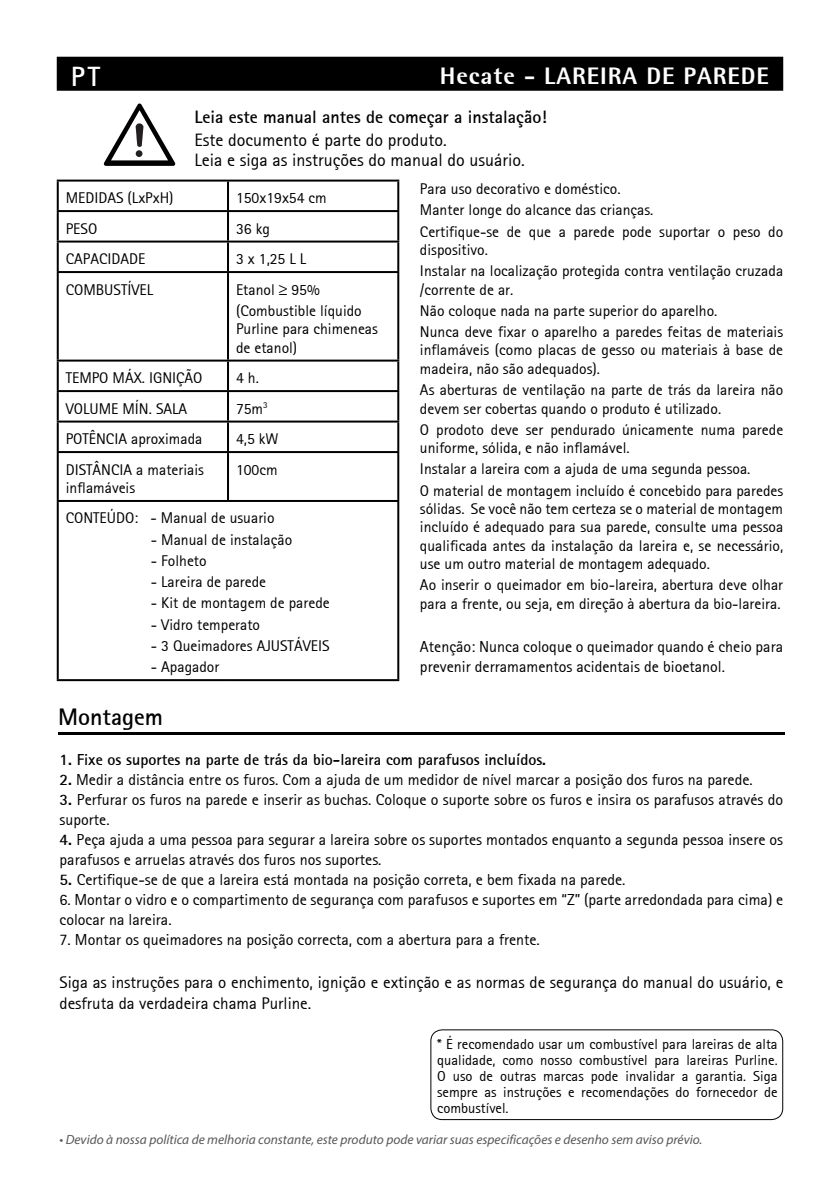
<style>
.page{position:relative;width:840px;height:1191px;background:#fff}
.page>*{position:absolute;margin:0;border:0;box-sizing:border-box;transform-origin:0 0}
.t1{font:700 28px "AT Rotis Sans Serif";color:#fff}
.t2{font:800 24px "AT Rotis Semi Sans";letter-spacing:.04em;color:#fff}
.t3{font:700 24px "AT Rotis Sans Serif";color:#000}
.t4{font:18px/20px "AT Rotis Sans Serif";color:#000}
.t5{font:700 18px "AT Rotis Sans Serif";color:#000}
.t6{font:17px/21px "AT Rotis Sans Serif";color:#000}
.t7{font:16px/20px "AT Rotis Sans Serif";color:#000}
.t8{font:700 16px "AT Rotis Sans Serif";color:#000}
.t9{font:15.6px/18.4px "AT Rotis Sans Serif";color:#000}
.t10{font:14.6px/16px "AT Rotis Sans Serif";color:#000;text-align:justify}
.t11{font:italic 13.4px "Myriad Pro";color:#58585a}
.s1{font-weight:700}
</style>
<div class="page">
<hr style="left:57px;top:180px;width:171px;height:2px;background:#000">
<hr style="left:57px;top:182px;width:2px;height:28px;background:#000">
<hr style="left:228px;top:180px;width:171px;height:2px;background:#000">
<hr style="left:227px;top:182px;width:2px;height:28px;background:#000">
<hr style="left:397px;top:182px;width:2px;height:28px;background:#000">
<hr style="left:57px;top:210px;width:171px;height:2px;background:#000">
<hr style="left:57px;top:212px;width:2px;height:28px;background:#000">
<hr style="left:228px;top:210px;width:171px;height:2px;background:#000">
<hr style="left:227px;top:212px;width:2px;height:28px;background:#000">
<hr style="left:397px;top:212px;width:2px;height:28px;background:#000">
<hr style="left:57px;top:240px;width:171px;height:2px;background:#000">
<hr style="left:57px;top:242px;width:2px;height:29px;background:#000">
<hr style="left:228px;top:240px;width:171px;height:2px;background:#000">
<hr style="left:227px;top:242px;width:2px;height:29px;background:#000">
<hr style="left:397px;top:242px;width:2px;height:29px;background:#000">
<hr style="left:57px;top:271px;width:171px;height:2px;background:#000">
<hr style="left:57px;top:273px;width:2px;height:86px;background:#000">
<hr style="left:228px;top:271px;width:171px;height:2px;background:#000">
<hr style="left:227px;top:273px;width:2px;height:86px;background:#000">
<hr style="left:397px;top:273px;width:2px;height:86px;background:#000">
<hr style="left:57px;top:359px;width:171px;height:2px;background:#000">
<hr style="left:57px;top:361px;width:2px;height:29px;background:#000">
<hr style="left:228px;top:359px;width:171px;height:2px;background:#000">
<hr style="left:227px;top:361px;width:2px;height:29px;background:#000">
<hr style="left:397px;top:361px;width:2px;height:29px;background:#000">
<hr style="left:57px;top:390px;width:171px;height:2px;background:#000">
<hr style="left:57px;top:392px;width:2px;height:28px;background:#000">
<hr style="left:228px;top:390px;width:171px;height:2px;background:#000">
<hr style="left:227px;top:392px;width:2px;height:28px;background:#000">
<hr style="left:397px;top:392px;width:2px;height:28px;background:#000">
<hr style="left:57px;top:420px;width:171px;height:2px;background:#000">
<hr style="left:57px;top:422px;width:2px;height:29px;background:#000">
<hr style="left:228px;top:420px;width:171px;height:2px;background:#000">
<hr style="left:227px;top:422px;width:2px;height:29px;background:#000">
<hr style="left:397px;top:422px;width:2px;height:29px;background:#000">
<hr style="left:57px;top:451px;width:171px;height:2px;background:#000">
<hr style="left:57px;top:453px;width:2px;height:47px;background:#000">
<hr style="left:228px;top:451px;width:171px;height:2px;background:#000">
<hr style="left:227px;top:453px;width:2px;height:47px;background:#000">
<hr style="left:397px;top:453px;width:2px;height:47px;background:#000">
<hr style="left:57px;top:500px;width:171px;height:2px;background:#000">
<hr style="left:57px;top:502px;width:2px;height:177px;background:#000">
<hr style="left:228px;top:500px;width:171px;height:2px;background:#000">
<hr style="left:397px;top:502px;width:2px;height:177px;background:#000">
<hr style="left:57px;top:679px;width:171px;height:2px;background:#000">
<hr style="left:228px;top:679px;width:171px;height:2px;background:#000">
<svg style="left:104px;top:103px;width:71px;height:63px"></svg>
<hr style="left:58px;top:732px;width:726px;height:3px;background:#000">
<div style="left:58px;top:58px;width:723px;height:32px;background:#000"></div>
<div style="left:57px;top:57px;width:725px;height:34px;border:2px solid #000"></div>
<div style="left:430px;top:1029px;width:352px;height:91px;border:1px solid #000;border-radius:11px"></div>
<h1 class="t1" style="left:71px;top:59px;width:31px">PT</h1>
<h2 class="t2" style="left:439px;top:61px;width:330px">Hecate - LAREIRA DE PAREDE</h2>
<p class="t5" style="left:194px;top:105px;width:353px">Leia este manual antes de começar a instalação!</p>
<p class="t4" style="left:194px;top:129px;width:332px">Este documento é parte do produto.<br>Leia e siga as instruções do manual do usuário.</p>
<p class="t9" style="left:66px;top:188px;width:109px">MEDIDAS (LxPxH)</p>
<p class="t9" style="left:236px;top:188px;width:92px">150x19x54 cm</p>
<p class="t9" style="left:66px;top:219px;width:33px">PESO</p>
<p class="t9" style="left:236px;top:219px;width:35px">36 kg</p>
<p class="t9" style="left:66px;top:249px;width:81px">CAPACIDADE</p>
<p class="t9" style="left:236px;top:249px;width:72px">3 x 1,25 L L</p>
<p class="t9" style="left:66px;top:280px;width:89px">COMBUSTÍVEL</p>
<p class="t9" style="left:236px;top:278px;width:127px;line-height:21.2px">Etanol ≥ 95% (Combustible líquido</p>
<p class="t9" style="left:236px;top:319px;width:143px">Purline para chimeneas de etanol)</p>
<p class="t9" style="left:66px;top:368px;width:138px">TEMPO MÁX. IGNIÇÃO</p>
<p class="t9" style="left:236px;top:368px;width:24px">4 h.</p>
<p class="t9" style="left:66px;top:399px;width:123px">VOLUME MÍN. SALA</p>
<p class="t9" style="left:236px;top:399px;width:33px">75m<sup>3</sup></p>
<p class="t9" style="left:66px;top:429px;width:138px">POTÊNCIA aproximada</p>
<p class="t9" style="left:236px;top:429px;width:44px">4,5 kW</p>
<p class="t9" style="left:66px;top:460px;width:140px">DISTÂNCIA a materiais inflamáveis</p>
<p class="t9" style="left:236px;top:460px;width:43px">100cm</p>
<p class="t9" style="left:66px;top:509px;width:210px">CONTEÚDO: - Manual de usuario</p>
<p class="t9" style="left:151px;top:530px;width:143px">- Manual de instalação</p>
<p class="t9" style="left:151px;top:551px;width:57px">- Folheto</p>
<p class="t9" style="left:151px;top:572px;width:117px">- Lareira de parede</p>
<p class="t9" style="left:151px;top:594px;width:180px">- Kit de montagem de parede</p>
<p class="t9" style="left:151px;top:615px;width:111px">- Vidro temperato</p>
<p class="t9" style="left:151px;top:636px;width:180px">- 3 Queimadores AJUSTÁVEIS</p>
<p class="t9" style="left:151px;top:657px;width:70px">- Apagador</p>
<h2 class="t3" style="left:58px;top:701px;width:106px">Montagem</h2>
<p class="t9" style="left:420px;top:178px;width:364px;line-height:21.2px">Para uso decorativo e doméstico.<br>Manter longe do alcance das crianças.<br>Certifique-se de que a parede pode suportar o peso do</p>
<p class="t9" style="left:420px;top:239px;width:364px;line-height:21.2px">dispositivo.<br>Instalar na localização protegida contra ventilação cruzada</p>
<p class="t9" style="left:420px;top:279px;width:364px;line-height:21.2px">/corrente de ar.<br>Não coloque nada na parte superior do aparelho.<br>Nunca deve fixar o aparelho a paredes feitas de materiais</p>
<p class="t9" style="left:420px;top:341px;width:364px">inflamáveis (como placas de gesso ou materiais à base de madeira, não são adequados).</p>
<p class="t9" style="left:420px;top:380px;width:364px">As aberturas de ventilação na parte de trás da lareira não devem ser cobertas quando o produto é utilizado.</p>
<p class="t9" style="left:420px;top:420px;width:364px">O prodoto deve ser pendurado únicamente numa parede uniforme, sólida, e não inflamável.</p>
<p class="t9" style="left:420px;top:458px;width:364px;line-height:21.2px">Instalar a lareira com a ajuda de uma segunda pessoa.<br>O material de montagem incluído é concebido para paredes</p>
<p class="t9" style="left:420px;top:499px;width:364px;text-align:justify">sólidas. Se você não tem certeza se o material de montagem incluído é adequado para sua parede, consulte uma pessoa qualificada antes da instalação da lareira e, se necessário, use um outro material de montagem adequado.</p>
<p class="t9" style="left:420px;top:576px;width:364px">Ao inserir o queimador em bio-lareira, abertura deve olhar para a frente, ou seja, em direção à abertura da bio-lareira.</p>
<p class="t7" style="left:420px;top:636px;width:364px">Atenção: Nunca coloque o queimador quando é cheio para prevenir derramamentos acidentais de bioetanol.</p>
<p class="t8" style="left:59px;top:749px;width:488px">1. Fixe os suportes na parte de trás da bio-lareira com parafusos incluídos.</p>
<p class="t7" style="left:59px;top:769px;width:694px"><span class="s1">2.</span> Medir a distância entre os furos. Com a ajuda de um medidor de nível marcar a posição dos furos na parede.</p>
<p class="t7" style="left:59px;top:789px;width:724px"><span class="s1">3.</span> Perfurar os furos na parede e inserir as buchas. Coloque o suporte sobre os furos e insira os parafusos através do suporte.</p>
<p class="t7" style="left:59px;top:829px;width:724px"><span class="s1">4.</span> Peça ajuda a uma pessoa para segurar a lareira sobre os suportes montados enquanto a segunda pessoa insere os parafusos e arruelas através dos furos nos suportes.</p>
<p class="t7" style="left:59px;top:869px;width:567px"><span class="s1">5.</span> Certifique-se de que a lareira está montada na posição correta, e bem fixada na parede.</p>
<p class="t7" style="left:59px;top:889px;width:724px">6. Montar o vidro e o compartimento de segurança com parafusos e suportes em “Z” (parte arredondada para cima) e colocar na lareira.</p>
<p class="t7" style="left:59px;top:929px;width:481px">7. Montar os queimadores na posição correcta, com a abertura para a frente.</p>
<p class="t6" style="left:59px;top:971px;width:724px">Siga as instruções para o enchimento, ignição e extinção e as normas de segurança do manual do usuário, e desfruta da verdadeira chama Purline.</p>
<p class="t10" style="left:437px;top:1035px;width:342px">* É recomendado usar um combustível para lareiras de alta qualidade, como nosso combustível para lareiras Purline.<br>O uso de outras marcas pode invalidar a garantia. Siga sempre as instruções e recomendações do fornecedor de combustível.</p>
<p class="t11" style="left:59px;top:1131px;width:644px">• Devido à nossa política de melhoria constante, este produto pode variar suas especificações e desenho sem aviso prévio.</p>
</div>
